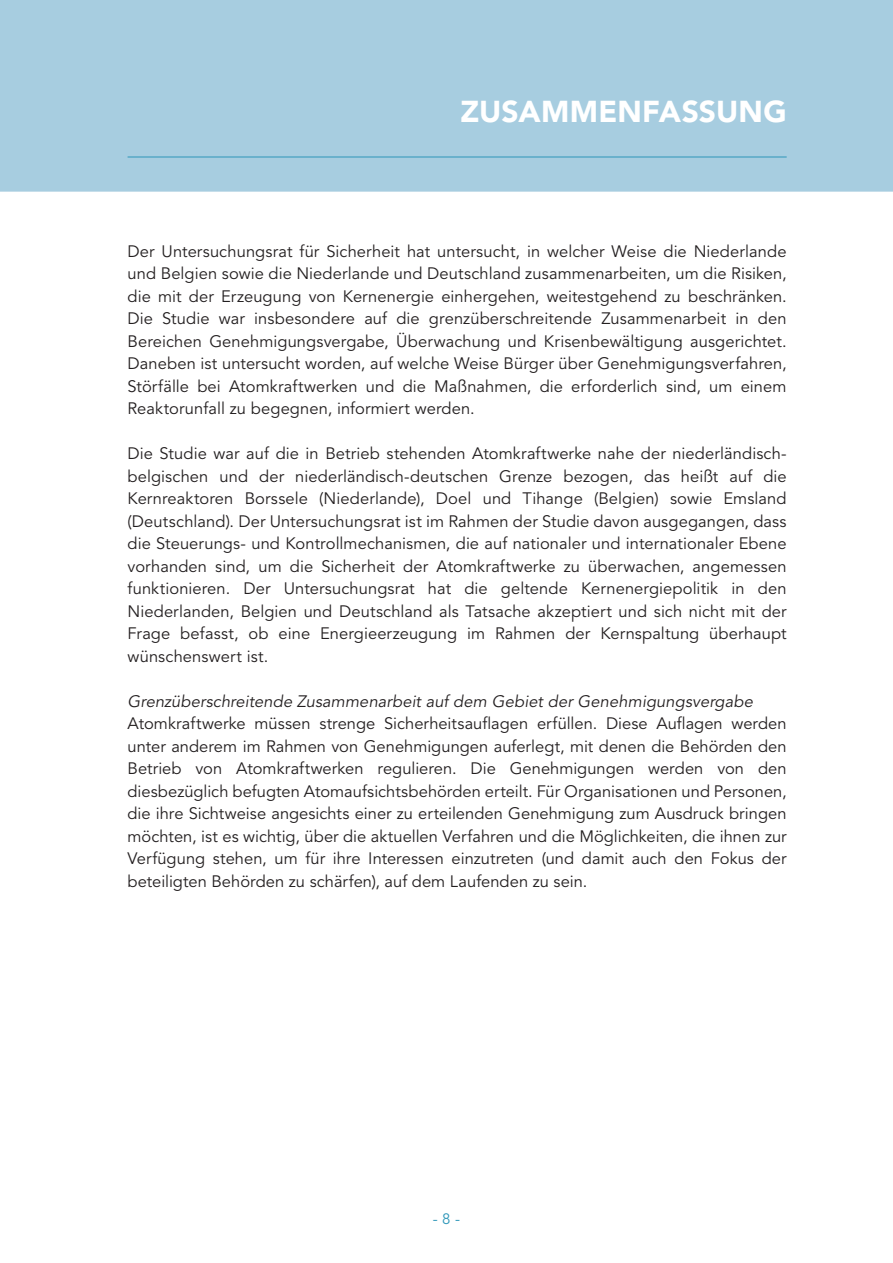
<style>
.page{position:relative;width:893px;height:1263px;background:#fff}
.page>*{position:absolute;margin:0;border:0;box-sizing:border-box;transform-origin:0 0}
.Hoofdstuk_kop_-nr{font:900 30px "Avenir LT Std";letter-spacing:.01em;color:#fff}
.Bodytekst{font:16.5px/22.5px "Avenir LT Std";letter-spacing:.005em;color:#231f20;text-align:justify}
.Bodytekst-2{font:italic 16.5px "Avenir LT Std";letter-spacing:.005em;color:#231f20}
.t1{font:15px "Avenir LT Std";color:#2f97b9}
</style>
<div class="page">
<div style="left:0;top:0;width:893px;height:192px;background:#a7cde0"></div>
<hr style="left:128px;top:157px;width:659px;height:1px;background:#2f97b9">
<p class="Hoofdstuk_kop_-nr" style="left:460px;top:93px;width:328px">ZUSAMMENFASSUNG</p>
<p class="Bodytekst" style="left:128px;top:240px;width:661px">Der Untersuchungsrat für Sicherheit hat untersucht, in welcher Weise die Niederlande und Belgien sowie die Niederlande und Deutschland zusammenarbeiten, um die Risiken, die mit der Erzeugung von Kernenergie einhergehen, weitestgehend zu beschränken.<br>Die Studie war insbesondere auf die grenzüberschreitende Zusammenarbeit in den Bereichen Genehmigungsvergabe, Überwachung und Krisenbewältigung ausgerichtet.<br>Daneben ist untersucht worden, auf welche Weise Bürger über Genehmigungsverfahren, Störfälle bei Atomkraftwerken und die Maßnahmen, die erforderlich sind, um einem Reaktorunfall zu begegnen, informiert werden.</p>
<p class="Bodytekst" style="left:128px;top:443px;width:661px">Die Studie war auf die in Betrieb stehenden Atomkraftwerke nahe der niederländisch&shy;belgischen und der niederländisch-deutschen Grenze bezogen, das heißt auf die Kernreaktoren Borssele (Niederlande), Doel und Tihange (Belgien) sowie Emsland (Deutschland). Der Untersuchungsrat ist im Rahmen der Studie davon ausgegangen, dass die Steuerungs- und Kontrollmechanismen, die auf nationaler und internationaler Ebene vorhanden sind, um die Sicherheit der Atomkraftwerke zu überwachen, angemessen funktionieren. Der Untersuchungsrat hat die geltende Kernenergiepolitik in den Niederlanden, Belgien und Deutschland als Tatsache akzeptiert und sich nicht mit der Frage befasst, ob eine Energieerzeugung im Rahmen der Kernspaltung überhaupt wünschenswert ist.</p>
<p class="Bodytekst-2" style="left:128px;top:691px;width:627px">Grenzüberschreitende Zusammenarbeit auf dem Gebiet der Genehmigungsvergabe</p>
<p class="Bodytekst" style="left:128px;top:713px;width:661px">Atomkraftwerke müssen strenge Sicherheitsauflagen erfüllen. Diese Auflagen werden unter anderem im Rahmen von Genehmigungen auferlegt, mit denen die Behörden den Betrieb von Atomkraftwerken regulieren. Die Genehmigungen werden von den diesbezüglich befugten Atomaufsichtsbehörden erteilt. Für Organisationen und Personen, die ihre Sichtweise angesichts einer zu erteilenden Genehmigung zum Ausdruck bringen möchten, ist es wichtig, über die aktuellen Verfahren und die Möglichkeiten, die ihnen zur Verfügung stehen, um für ihre Interessen einzutreten (und damit auch den Fokus der beteiligten Behörden zu schärfen), auf dem Laufenden zu sein.</p>
<p class="t1" style="left:433px;top:1210px;width:29px">- 8 -</p>
</div>
